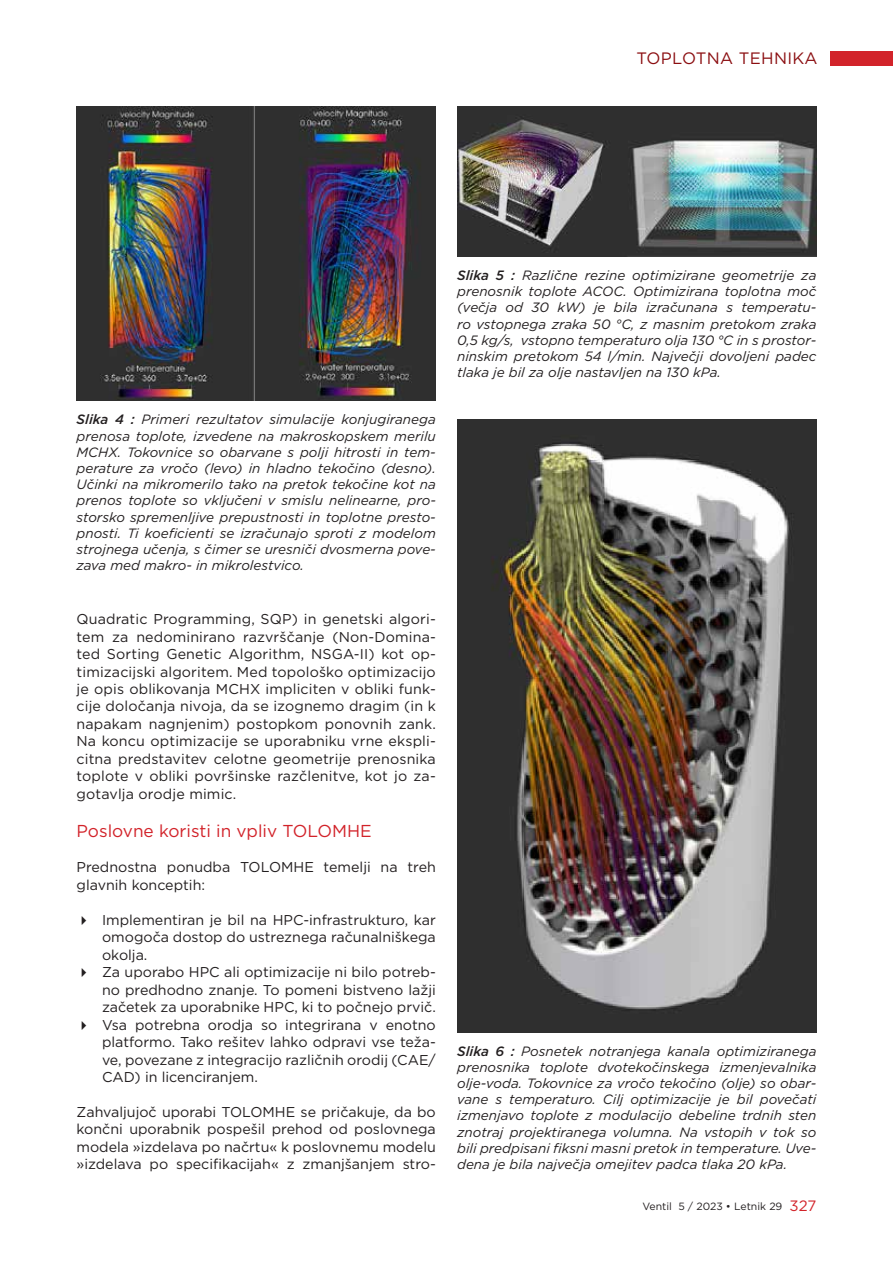
<style>
.page{position:relative;width:893px;height:1263px;background:#fff}
.page>*{position:absolute;margin:0;border:0;box-sizing:border-box;transform-origin:0 0}
.t1{font:17.25px "Gotham";color:#d2232a}
.t2{font:16.5px "Gotham";letter-spacing:.02em;color:#8b0e11}
.t3{font:15px "Gotham";color:#d2232a}
.t4{font:14.25px/17.4px "Gotham";color:#231f20;text-align:justify}
.t5{font:italic 13.5px/16.2px "Gotham";color:#231f20;text-align:justify}
.t6{font:10.5px "Gotham";color:#231f20}
.s1{font-weight:500}
</style>
<div class="page">
<img style="left:77px;top:106px;width:359px;height:295px">
<img style="left:457px;top:106px;width:359px;height:150px">
<img style="left:457px;top:420px;width:359px;height:612px">
<div style="left:831px;top:51px;width:62px;height:14px;background:#d2232a"></div>
<p class="t2" style="left:636px;top:48px;width:183px">TOPLOTNA TEHNIKA</p>
<p class="t5" style="left:77px;top:411px;width:361px"><span class="s1">Slika 4 :</span> Primeri rezultatov simulacije konjugiranega prenosa toplote, izvedene na makroskopskem merilu MCHX. Tokovnice so obarvane s polji hitrosti in tem&shy;perature za vročo (levo) in hladno tekočino (desno).<br>Učinki na mikromerilo tako na pretok tekočine kot na prenos toplote so vključeni v smislu nelinearne, pro&shy;storsko spremenljive prepustnosti in toplotne presto&shy;pnosti. Ti koeficienti se izračunajo sproti z modelom strojnega učenja, s čimer se uresniči dvosmerna pove&shy;zava med makro- in mikrolestvico.</p>
<p class="t4" style="left:77px;top:610px;width:361px">Quadratic Programming, SQP) in genetski algori&shy;tem za nedominirano razvrščanje (Non-Domina&shy;ted Sorting Genetic Algorithm, NSGA-II) kot op&shy;timizacijski algoritem. Med topološko optimizacijo je opis oblikovanja MCHX impliciten v obliki funk&shy;cije določanja nivoja, da se izognemo dragim (in k napakam nagnjenim) postopkom ponovnih zank.<br>Na koncu optimizacije se uporabniku vrne ekspli&shy;citna predstavitev celotne geometrije prenosnika toplote v obliki površinske razčlenitve, kot jo za&shy;gotavlja orodje mimic.</p>
<p class="t1" style="left:77px;top:820px;width:297px">Poslovne koristi in vpliv TOLOMHE</p>
<p class="t4" style="left:77px;top:858px;width:361px">Prednostna ponudba TOLOMHE temelji na treh glavnih konceptih:</p>
<p class="t4" style="left:102px;top:911px;width:335px;text-align:left">Implementiran je bil na HPC-infrastrukturo, kar omogoča dostop do ustreznega računalniškega okolja.<br>Za uporabo HPC ali optimizacije ni bilo potreb&shy;no predhodno znanje. To pomeni bistveno lažji začetek za uporabnike HPC, ki to počnejo prvič.<br>Vsa potrebna orodja so integrirana v enotno platformo. Tako rešitev lahko odpravi vse teža&shy;ve, povezane z integracijo različnih orodij (CAE/ CAD) in licenciranjem.</p>
<p class="t4" style="left:77px;top:1103px;width:361px">Zahvaljujoč uporabi TOLOMHE se pričakuje, da bo končni uporabnik pospešil prehod od poslovnega modela »izdelava po načrtu« k poslovnemu modelu »izdelava po specifikacijah« z zmanjšanjem stro-</p>
<p class="t5" style="left:457px;top:267px;width:361px"><span class="s1">Slika 5 :</span> Različne rezine optimizirane geometrije za prenosnik toplote ACOC. Optimizirana toplotna moč (večja od 30 kW) je bila izračunana s temperatu&shy;ro vstopnega zraka 50 °C, z masnim pretokom zraka 0,5 kg/s, vstopno temperaturo olja 130 °C in s prostor&shy;ninskim pretokom 54 l/min. Največji dovoljeni padec tlaka je bil za olje nastavljen na 130 kPa.</p>
<p class="t5" style="left:457px;top:1042px;width:361px"><span class="s1">Slika 6 :</span> Posnetek notranjega kanala optimiziranega prenosnika toplote dvotekočinskega izmenjevalnika olje-voda. Tokovnice za vročo tekočino (olje) so obar&shy;vane s temperaturo. Cilj optimizacije je bil povečati izmenjavo toplote z modulacijo debeline trdnih sten znotraj projektiranega volumna. Na vstopih v tok so bili predpisani fiksni masni pretok in temperature. Uve&shy;dena je bila največja omejitev padca tlaka 20 kPa.</p>
<p class="t6" style="left:642px;top:1199px;width:141px">Ventil 5 / 2023 • Letnik 29</p>
<p class="t3" style="left:789px;top:1196px;width:28px">327</p>
</div>
